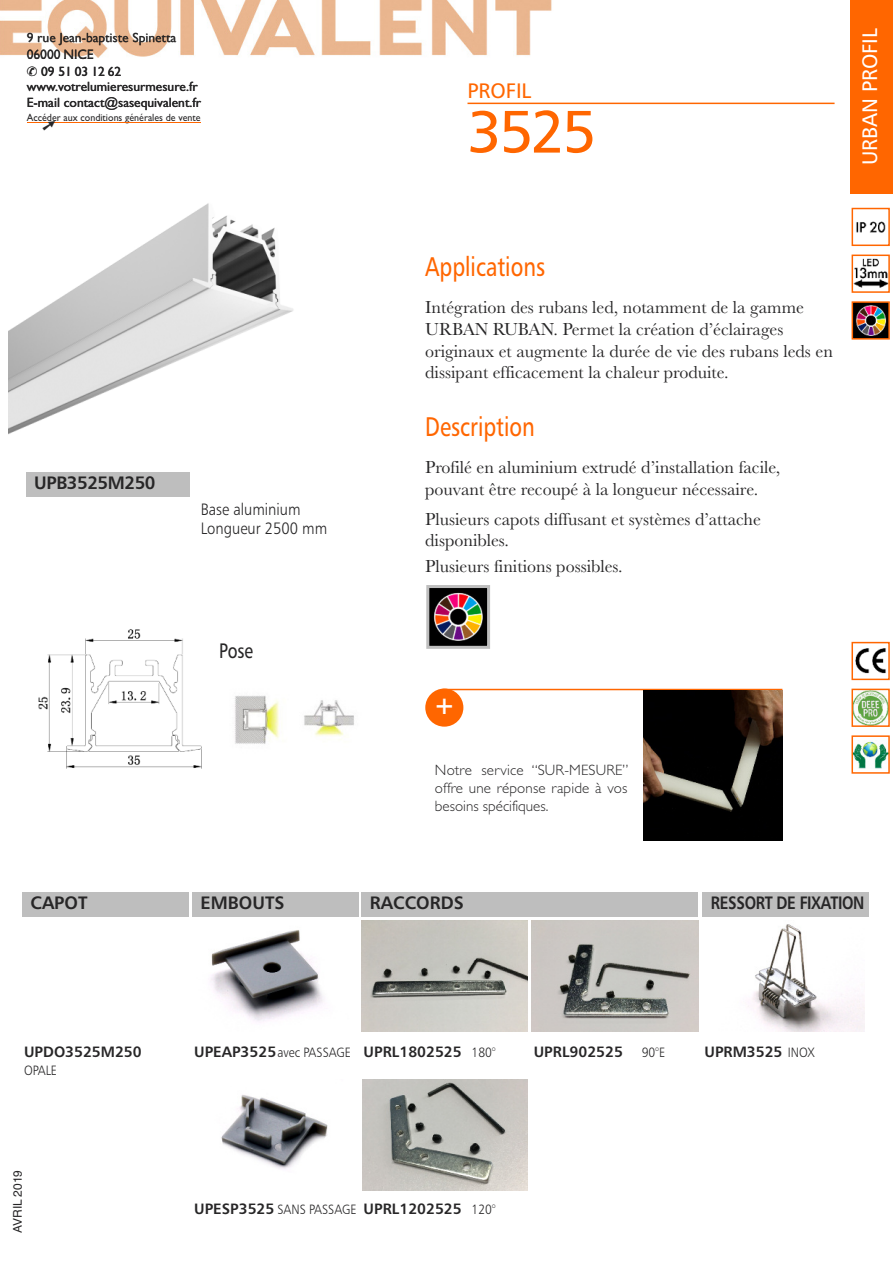
<style>
.page{position:relative;width:893px;height:1263px;background:#fff}
.page>*{position:absolute;margin:0;border:0;box-sizing:border-box;transform-origin:0 0}
.t1{font:60px "Humanist 777 BT Roman B";color:#f60}
.t2{font:30px "Helvetica";color:#fff}
.t3{font:27px "Humanist 777 BT Roman B";color:#f60;scale:.8 1}
.t4{font:21px "Humanist 777 BT Roman B";color:#fff}
.t5{font:21px "Humanist 777 BT Roman B";color:#f60}
.t6{font:21px "Humanist 777 BT Roman B";color:#272627;scale:.8 1}
.t7{font:18px/21.6px "Baskerville";color:#272627}
.t8{font:18px "Humanist 777 BT Bold B";letter-spacing:-.025em;color:#272627;scale:.85 1}
.t9{font:18px "Humanist 777 BT Bold B";letter-spacing:-.025em;color:#272627}
.t10{font:18px "Humanist 777 BT Bold B";color:#272627}
.t11{font:16.5px/19.8px "Humanist 777 BT Light B";color:#272627;scale:.9 1}
.t12{font:300 15px/18px "Gill Sans";letter-spacing:.01em;color:#272627;text-align:justify}
.t13{font:15px "Humanist 777 BT Bold B";color:#272627}
.t14{font:13.5px/16.6px "Gill Sans";color:#272627}
.t15{font:13.5px "Humanist 777 BT Light B";color:#272627;scale:.9 1}
.t16{font:12px "Helvetica";color:#272627}
.t17{font:10.5px "Gill Sans";color:#272627;scale:.95 1}
.s1{font-family:"Humanist 777 BT Bold B";font-size:15px}
.s2{font-family:"Humanist 777 BT Light B";font-size:13.5px}
</style>
<div class="page">
<hr style="left:467px;top:103px;width:367px;height:1px;background:#f60">
<div style="left:850px;top:0;width:42px;height:194px;background:#f60"></div>
<img style="left:856px;top:221px;width:30px;height:12px">
<div style="left:852px;top:208px;width:38px;height:38px;border:2px solid #f60"></div>
<img style="left:855px;top:258px;width:32px;height:30px">
<div style="left:852px;top:255px;width:38px;height:38px;border:2px solid #f60"></div>
<img style="left:855px;top:304px;width:32px;height:33px">
<div style="left:852px;top:301px;width:38px;height:39px;border:2px solid #f60"></div>
<img style="left:854px;top:740px;width:33px;height:29px">
<div style="left:851px;top:735px;width:39px;height:39px;border:2px solid #f60"></div>
<img style="left:854px;top:692px;width:33px;height:32px">
<div style="left:851px;top:689px;width:39px;height:38px;border:2px solid #f60"></div>
<img style="left:855px;top:648px;width:31px;height:26px">
<div style="left:851px;top:642px;width:39px;height:38px;border:2px solid #f60"></div>
<img style="left:0;top:0;width:552px;height:57px">
<img style="left:27px;top:33px;width:79px;height:12px">
<img style="left:27px;top:49px;width:66px;height:8px">
<hr style="left:27px;top:122px;width:174px;height:1px;background:#f60">
<img style="left:9px;top:203px;width:284px;height:231px">
<img style="left:38px;top:629px;width:163px;height:140px">
<img style="left:234px;top:695px;width:120px;height:49px">
<img style="left:211px;top:930px;width:112px;height:92px">
<img style="left:361px;top:921px;width:167px;height:110px">
<img style="left:531px;top:921px;width:167px;height:110px">
<div style="left:26px;top:472px;width:164px;height:24px;background:#bebebe"></div>
<div style="left:22px;top:892px;width:166px;height:24px;background:#bebebe"></div>
<div style="left:192px;top:892px;width:166px;height:24px;background:#bebebe"></div>
<div style="left:361px;top:892px;width:167px;height:24px;background:#bebebe"></div>
<div style="left:527px;top:892px;width:171px;height:24px;background:#bebebe"></div>
<img style="left:221px;top:1095px;width:107px;height:74px">
<img style="left:748px;top:924px;width:117px;height:107px">
<div style="left:702px;top:892px;width:167px;height:24px;background:#bebebe"></div>
<img style="left:362px;top:1080px;width:165px;height:110px">
<img style="left:430px;top:589px;width:56px;height:56px">
<div style="left:426px;top:585px;width:64px;height:64px;border:3px solid #bebebe"></div>
<div style="left:425px;top:688px;width:38px;height:39px;background:#f60;border-radius:50%"></div>
<hr style="left:443px;top:689px;width:339px;height:1px;background:#f60">
<img style="left:643px;top:690px;width:139px;height:150px">
<p class="t14" style="left:27px;top:29px;width:151px">9 rue Jean-baptiste Spinetta<br>06000 NICE<br>✆ 09 51031262</p>
<p class="t14" style="left:27px;top:78px;width:176px;line-height:16.2px">www.votrelumieresurmesure.fr<br>E-mail contact@sasequivalent.fr</p>
<p class="t17" style="left:27px;top:111px;width:184px">Accéder aux conditions générales de vente</p>
<p class="t9" style="left:34px;top:475px;width:123px">UPB3525M250</p>
<p class="t11" style="left:201px;top:500px;width:142px">Base aluminium<br>Longueur 2500 mm</p>
<p class="t6" style="left:219px;top:642px;width:44px">Pose</p>
<p class="t5" style="left:467px;top:83px;width:65px">PROFIL</p>
<h1 class="t1" style="left:467px;top:108px;width:130px">3525</h1>
<p class="t4" style="left:861px;top:165px;width:139px;rotate:-90deg">URBAN PROFIL</p>
<h3 class="t3" style="left:425px;top:256px;width:151px">Applications</h3>
<p class="t7" style="left:425px;top:296px;width:409px">Intégration des rubans led, notamment de la gamme URBAN RUBAN. Permet la création d’éclairages originaux et augmente la durée de vie des rubans leds en dissipant efficacement la chaleur produite.</p>
<h3 class="t3" style="left:425px;top:416px;width:139px">Description</h3>
<p class="t7" style="left:425px;top:456px;width:357px">Profilé en aluminium extrudé d’installation facile, pouvant être recoupé à la longueur nécessaire.</p>
<p class="t7" style="left:425px;top:508px;width:337px">Plusieurs capots diffusant et systèmes d’attache disponibles.</p>
<p class="t7" style="left:425px;top:555px;width:199px">Plusieurs finitions possibles.</p>
<h2 class="t2" style="left:435px;top:686px;width:19px">+</h2>
<p class="t12" style="left:435px;top:761px;width:195px">Notre service “SUR-MESURE” offre une réponse rapide à vos besoins spécifiques.</p>
<p class="t9" style="left:30px;top:896px;width:59px">CAPOT</p>
<p class="t10" style="left:201px;top:896px;width:86px">EMBOUTS</p>
<p class="t10" style="left:370px;top:896px;width:95px">RACCORDS</p>
<p class="t8" style="left:711px;top:896px;width:182px">RESSORT DE FIXATION</p>
<p class="t13" style="left:24px;top:1046px;width:119px">UPDO3525M250</p>
<p class="t15" style="left:24px;top:1065px;width:38px">OPALE</p>
<p class="t16" style="left:11px;top:1233px;width:65px;rotate:-90deg">AVRIL 2019</p>
<p class="t15" style="left:194px;top:1047px;width:176px"><span class="s1">UPEAP3525</span>avec PASSAGE</p>
<p class="t13" style="left:364px;top:1046px;width:134px">UPRL1802525 <span class="s2">180°</span></p>
<p class="t13" style="left:704px;top:1046px;width:112px">UPRM3525 <span class="s2">INOX</span></p>
<p class="t13" style="left:534px;top:1046px;width:91px">UPRL902525</p>
<p class="t15" style="left:642px;top:1047px;width:28px">90°E</p>
<p class="t15" style="left:194px;top:1203px;width:182px"><span class="s1">UPESP3525</span> SANS PASSAGE</p>
<p class="t13" style="left:364px;top:1202px;width:134px">UPRL1202525 <span class="s2">120°</span></p>
</div>
